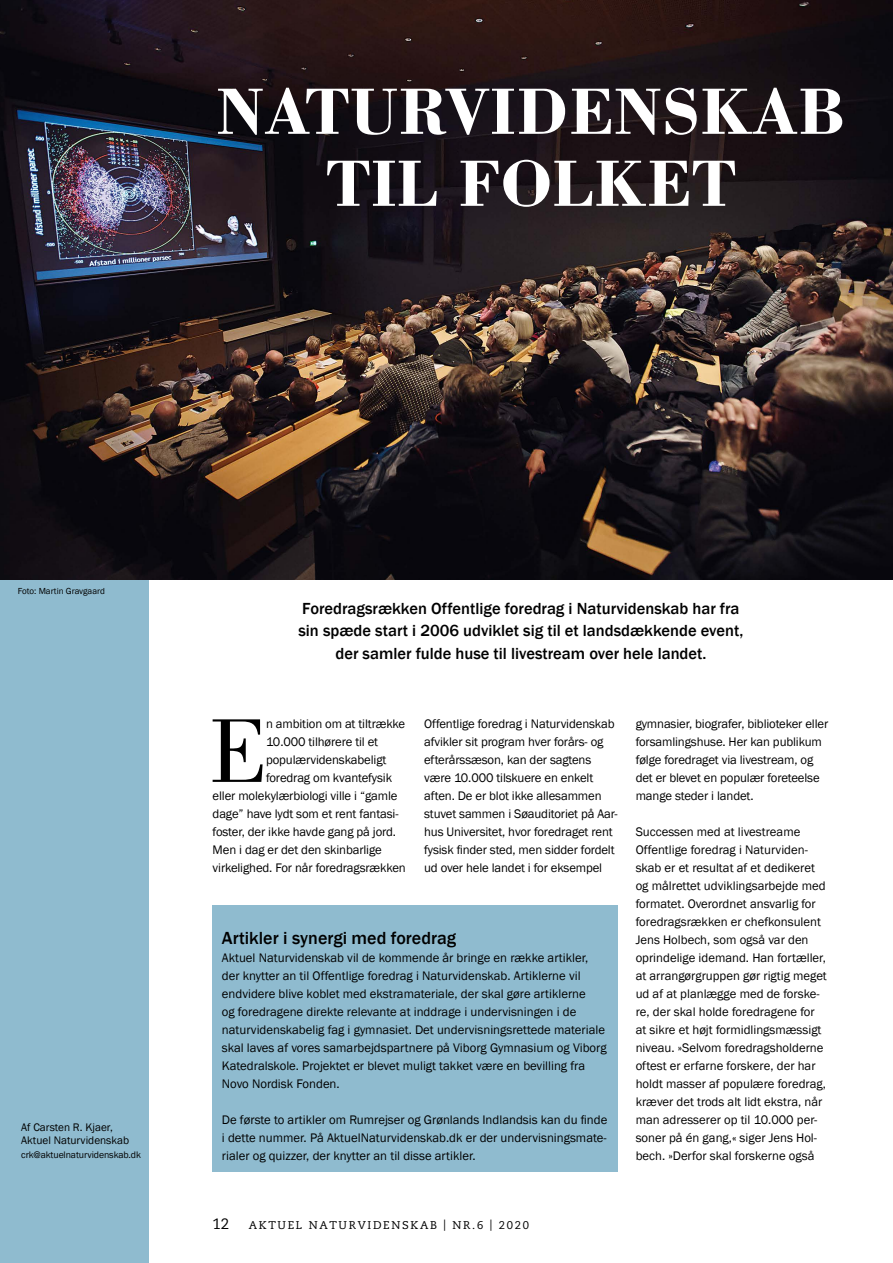
<style>
.page{position:relative;width:893px;height:1263px;background:#fff}
.page>*{position:absolute;margin:0;border:0;box-sizing:border-box;transform-origin:0 0}
.AN_-_Brødtekst_m__un{font:93.6px "Bodoni Std";color:#000}
.AN_-_Hovedtitel{font:700 67.5px/72px "Bodoni Std";color:#fff;text-align:center}
.AN_-_Mellemrubrik{font:500 18px "Franklin Gothic";color:#000}
.AN_-_Manchet{font:500 16.5px/22.5px "Franklin Gothic";color:#000;text-align:center}
.t1{font:15px "Caecilia";color:#000}
.AN_-_Brødtekst{font:12.75px/18px "Franklin Gothic";color:#000}
.AN_-_Brødtekst_m__un-2{font:12.75px/18px "Franklin Gothic";letter-spacing:-.01em;color:#000}
.AN_-_Forfatter{font:11.25px/13.5px "Franklin Gothic";color:#000}
.t2{font:11.25px "Caecilia";letter-spacing:.15em;color:#000}
.AN_-_Forfatter-2{font:9.75px "Franklin Gothic";letter-spacing:-.01em;color:#000}
.AN_-_Billedtekst{font:9px "Franklin Gothic";color:#000}
</style>
<div class="page">
<div style="left:213px;top:905px;width:405px;height:266px;background:#8fbbcf"></div>
<div style="left:0;top:542px;width:148px;height:721px;background:#8fbbcf"></div>
<img style="left:0;top:0;width:893px;height:579px">
<h1 class="AN_-_Hovedtitel" style="left:216px;top:74px;width:632px">NATURVIDENSKAB<br>TIL FOLKET</h1>
<p class="AN_-_Billedtekst" style="left:18px;top:586px;width:88px">Foto: Martin Gravgaard</p>
<p class="AN_-_Forfatter" style="left:21px;top:1121px;width:109px">Af Carsten R. Kjaer,<br>Aktuel Naturvidenskab</p>
<p class="AN_-_Forfatter-2" style="left:21px;top:1149px;width:121px">crk@aktuelnaturvidenskab.dk</p>
<p class="AN_-_Manchet" style="left:298px;top:597px;width:446px">Foredragsrækken Offentlige foredrag i Naturvidenskab har fra sin spæde start i 2006 udviklet sig til et landsdækkende event, der samler fulde huse til livestream over hele landet.</p>
<p class="AN_-_Brødtekst_m__un-2" style="left:424px;top:715px;width:195px">Offentlige foredrag i Naturvidenskab afvikler sit program hver forårs- og efterårssæson, kan der sagtens være 10.000 tilskuere en enkelt aften. De er blot ikke allesammen stuvet sammen i Søauditoriet på Aar&shy;hus Universitet, hvor foredraget rent fysisk finder sted, men sidder fordelt ud over hele landet i for eksempel</p>
<p class="AN_-_Brødtekst_m__un-2" style="left:636px;top:715px;width:194px">gymnasier, biografer, biblioteker eller forsamlingshuse. Her kan publikum følge foredraget via livestream, og det er blevet en populær foreteelse mange steder i landet.</p>
<p class="AN_-_Brødtekst_m__un" style="left:210px;top:699px;width:59px">E</p>
<p class="AN_-_Brødtekst_m__un-2" style="left:266px;top:715px;width:141px">n ambition om at tiltrække</p>
<p class="AN_-_Brødtekst_m__un-2" style="left:266px;top:733px;width:114px">10.000 tilhørere til et</p>
<p class="AN_-_Brødtekst_m__un-2" style="left:266px;top:751px;width:122px">populærvidenskabeligt</p>
<p class="AN_-_Brødtekst_m__un-2" style="left:266px;top:769px;width:127px">foredrag om kvantefysik</p>
<p class="AN_-_Brødtekst_m__un-2" style="left:213px;top:787px;width:186px">eller molekylærbiologi ville i “gamle</p>
<p class="AN_-_Brødtekst_m__un-2" style="left:213px;top:805px;width:187px">dage” have lydt som et rent fantasi-</p>
<p class="AN_-_Brødtekst_m__un-2" style="left:213px;top:823px;width:185px">foster, der ikke havde gang på jord.</p>
<p class="AN_-_Brødtekst_m__un-2" style="left:213px;top:841px;width:171px">Men i dag er det den skinbarlige</p>
<p class="AN_-_Brødtekst_m__un-2" style="left:213px;top:859px;width:195px">virkelighed. For når foredragsrækken</p>
<p class="AN_-_Brødtekst" style="left:636px;top:823px;width:193px">Successen med at livestreame Offentlige foredrag i Naturviden&shy;skab er et resultat af et dedikeret og målrettet udviklingsarbejde med formatet. Overordnet ansvarlig for foredragsrækken er chefkonsulent Jens Holbech, som også var den oprindelige idemand. Han fortæller, at arrangørgruppen gør rigtig meget ud af at planlægge med de forske&shy;re, der skal holde foredragene for at sikre et højt formidlingsmæssigt niveau. »Selvom foredragsholderne oftest er erfarne forskere, der har holdt masser af populære foredrag, kræver det trods alt lidt ekstra, når man adresserer op til 10.000 per&shy;soner på én gang,« siger Jens Hol&shy;bech. »Derfor skal forskerne også</p>
<p class="AN_-_Mellemrubrik" style="left:222px;top:927px;width:236px">Artikler i synergi med foredrag</p>
<p class="AN_-_Brødtekst" style="left:222px;top:949px;width:386px">Aktuel Naturvidenskab vil de kommende år bringe en række artikler, der knytter an til Offentlige foredrag i Naturvidenskab. Artiklerne vil endvidere blive koblet med ekstramateriale, der skal gøre artiklerne<br>og foredragene direkte relevante at inddrage i undervisningen i de naturvidenskabelig fag i gymnasiet. Det undervisningsrettede materiale skal laves af vores samarbejdspartnere på Viborg Gymnasium og Viborg Katedralskole. Projektet er blevet muligt takket være en bevilling fra Novo Nordisk Fonden.</p>
<p class="AN_-_Brødtekst" style="left:222px;top:1111px;width:387px;text-align:justify">De første to artikler om Rumrejser og Grønlands Indlandsis kan du finde i dette nummer. På AktuelNaturvidenskab.dk er der undervisningsmate&shy;rialer og quizzer, der knytter an til disse artikler.</p>
<p class="t1" style="left:213px;top:1215px;width:18px">12</p>
<p class="t2" style="left:249px;top:1218px;width:282px">AKTUEL NATURVIDENSKAB | NR.6 | 2020</p>
</div>
